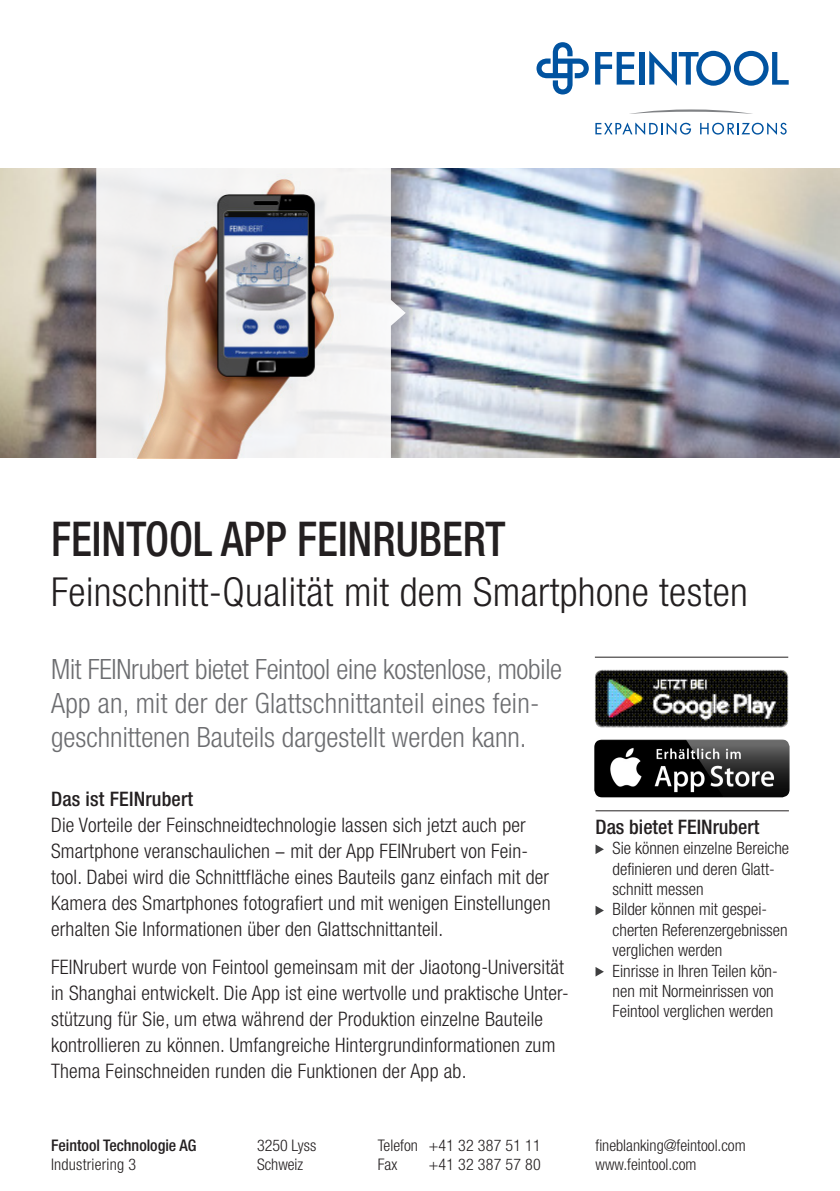
<style>
.page{position:relative;width:840px;height:1191px;background:#fff}
.page>*{position:absolute;margin:0;border:0;box-sizing:border-box;transform-origin:0 0}
.titel_versal{font:500 condensed 48px "Helvetica Neue";color:#231f20;scale:.9 1}
.tetel_normal{font:300 condensed 40px "Helvetica Neue";letter-spacing:.01em;color:#231f20}
.lead{font:300 condensed 28px/34px "Helvetica Neue";color:#6c6d70}
.grundtext{font:300 condensed 20px/26px "Helvetica Neue";letter-spacing:.01em;color:#231f20}
.untertitel{font:500 condensed 20px "Helvetica Neue";color:#231f20}
.klein_mit_einzug{font:300 condensed 17px/20.4px "Helvetica Neue";color:#231f20}
.grundtext-2{font:300 condensed 16px "Helvetica Neue";color:#231f20}
.grundtext-3{font:500 condensed 16px/19.2px "Helvetica Neue";color:#231f20}
.s1{font-family:"Myriad Pro";font-weight:400;font-stretch:normal}
.s2{font-weight:300}
</style>
<div class="page">
<img style="left:0;top:168px;width:839px;height:290px">
<div style="left:96px;top:156px;width:331px;height:314px;background:#231f20;opacity:.25"></div>
<svg style="left:96px;top:168px;width:309px;height:290px"></svg>
<div style="left:0;top:148px;width:839px;height:20px;background:#fff"></div>
<div style="left:0;top:458px;width:839px;height:20px;background:#fff"></div>
<svg style="left:536px;top:42px;width:52px;height:52px"></svg>
<svg style="left:649px;top:51px;width:139px;height:35px"></svg>
<div style="left:639px;top:52px;width:5px;height:33px;background:#0153a0"></div>
<svg style="left:595px;top:52px;width:39px;height:33px"></svg>
<svg style="left:595px;top:123px;width:95px;height:12px"></svg>
<svg style="left:700px;top:123px;width:86px;height:12px"></svg>
<svg style="left:630px;top:109px;width:122px;height:5px"></svg>
<img style="left:103px;top:168px;width:279px;height:290px">
<hr style="left:595px;top:810px;width:193px;height:1px;background:#231f20">
<img style="left:595px;top:669px;width:192px;height:58px">
<svg style="left:595px;top:844px;width:8px;height:10px"></svg>
<svg style="left:595px;top:905px;width:8px;height:10px"></svg>
<svg style="left:595px;top:967px;width:8px;height:9px"></svg>
<hr style="left:594px;top:657px;width:193px;height:1px;background:#231f20">
<img style="left:594px;top:739px;width:195px;height:58px">
<p class="titel_versal" style="left:51px;top:510px;width:506px">FEINTOOL APP FEINRUBERT</p>
<p class="tetel_normal" style="left:51px;top:569px;width:698px">Feinschnitt-Qualität mit dem Smartphone testen</p>
<p class="lead" style="left:51px;top:651px;width:512px">Mit FEINrubert bietet Feintool eine kostenlose, mobile<br>App an, mit der der Glattschnittanteil eines fein&shy;geschnittenen Bauteils dargestellt werden kann.</p>
<p class="untertitel" style="left:51px;top:787px;width:143px">Das ist FEINrubert</p>
<p class="grundtext" style="left:51px;top:812px;width:500px">Die Vorteile der Feinschneidtechnologie lassen sich jetzt auch per Smartphone veranschaulichen <span class="s1">–</span> mit der App FEINrubert von Fein&shy;tool. Dabei wird die Schnittfläche eines Bauteils ganz einfach mit der Kamera des Smartphones fotografiert und mit wenigen Einstellungen erhalten Sie Informationen über den Glattschnittanteil.</p>
<p class="grundtext" style="left:51px;top:953px;width:517px">FEINrubert wurde von Feintool gemeinsam mit der Jiaotong-Universität in Shanghai entwickelt. Die App ist eine wertvolle und praktische Unter&shy;stützung für Sie, um etwa während der Produktion einzelne Bauteile kontrollieren zu können. Umfangreiche Hintergrundinformationen zum Thema Feinschneiden runden die Funktionen der App ab.</p>
<p class="grundtext-3" style="left:51px;top:1135px;width:147px">Feintool Technologie AG<br><span class="s2">Industriering 3</span></p>
<p class="grundtext-2" style="left:377px;top:1136px;width:164px">Telefon +41 32 387 51 11</p>
<p class="grundtext-2" style="left:257px;top:1136px;width:61px">3250 Lyss</p>
<p class="grundtext-2" style="left:257px;top:1155px;width:48px">Schweiz</p>
<p class="grundtext-2" style="left:377px;top:1155px;width:21px">Fax</p>
<p class="grundtext-2" style="left:428px;top:1155px;width:113px">+41 32 387 57 80</p>
<p class="untertitel" style="left:595px;top:814px;width:165px">Das bietet FEINrubert</p>
<p class="klein_mit_einzug" style="left:612px;top:837px;width:178px">Sie können einzelne Bereiche definieren und deren Glatt&shy;schnitt messen</p>
<p class="klein_mit_einzug" style="left:612px;top:899px;width:176px">Bilder können mit gespei&shy;cherten Referenzergebnissen verglichen werden</p>
<p class="klein_mit_einzug" style="left:612px;top:960px;width:167px">Einrisse in Ihren Teilen kön&shy;nen mit Normeinrissen von<br>Feintool verglichen werden</p>
<p class="grundtext-2" style="left:595px;top:1136px;width:152px">fineblanking@feintool.com</p>
<p class="grundtext-2" style="left:595px;top:1155px;width:102px">www.feintool.com</p>
</div>
